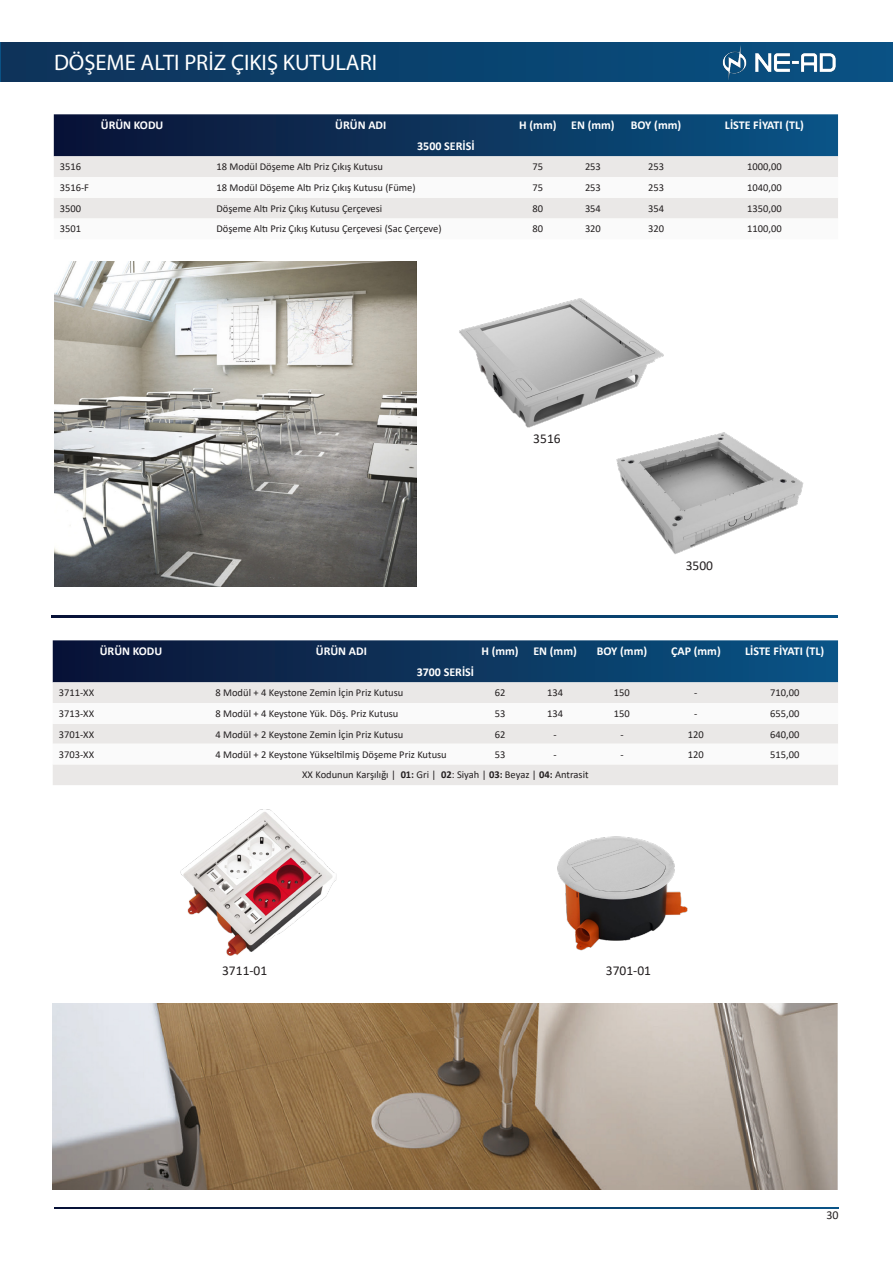
<style>
.page{position:relative;width:893px;height:1263px;background:#fff}
.page>*{position:absolute;margin:0;border:0;box-sizing:border-box;transform-origin:0 0}
.t1{font:22.5px "Myriad Pro";color:#fff}
.t2{font:13.5px "Calibri";color:#231f20}
.t3{font:700 12px "Calibri";color:#fff}
.t4{font:12px "Calibri";color:#231f20}
.t5{font:10.5px "Calibri";color:#231f20}
.s1{font-weight:700}
</style>
<div class="page">
<svg style="left:54px;top:1207px;width:785px;height:1px"></svg>
<div style="left:0;top:43px;width:9px;height:38px;background:#0a5285"></div>
<svg style="left:53px;top:640px;width:785px;height:42px;background:#0d355e"></svg>
<div style="left:53px;top:682px;width:785px;height:103px;background:#eae8e7"></div>
<svg style="left:53px;top:703px;width:785px;height:61px"></svg>
<svg style="left:54px;top:114px;width:784px;height:42px;background:#0d345d"></svg>
<div style="left:54px;top:156px;width:784px;height:21px;background:#eae8e7"></div>
<div style="left:54px;top:198px;width:784px;height:20px;background:#eae8e7"></div>
<img style="left:54px;top:261px;width:362px;height:325px">
<svg style="left:52px;top:615px;width:786px;height:2px;background:#0b335c"></svg>
<img style="left:459px;top:298px;width:205px;height:130px">
<img style="left:595px;top:423px;width:209px;height:131px">
<img style="left:180px;top:809px;width:157px;height:147px">
<img style="left:557px;top:836px;width:131px;height:115px">
<img style="left:53px;top:1003px;width:785px;height:186px">
<svg style="left:1px;top:43px;width:892px;height:38px;background:#0a406c"></svg>
<img style="left:710px;top:42px;width:127px;height:40px">
<p class="t1" style="left:54px;top:49px;width:325px">DÖŞEME ALTI PRİZ ÇIKIŞ KUTULARI</p>
<p class="t3" style="left:101px;top:117px;width:64px">ÜRÜN KODU</p>
<p class="t3" style="left:335px;top:117px;width:53px">ÜRÜN ADI</p>
<p class="t3" style="left:519px;top:117px;width:39px">H (mm)</p>
<p class="t3" style="left:571px;top:117px;width:45px">EN (mm)</p>
<p class="t3" style="left:631px;top:117px;width:52px">BOY (mm)</p>
<p class="t3" style="left:725px;top:117px;width:80px">LİSTE FİYATI (TL)</p>
<p class="t3" style="left:417px;top:138px;width:59px">3500 SERİSİ</p>
<p class="t5" style="left:60px;top:159px;width:23px">3516</p>
<p class="t5" style="left:216px;top:159px;width:168px">18 Modül Döşeme Altı Priz Çıkış Kutusu</p>
<p class="t5" style="left:533px;top:159px;width:12px">75</p>
<p class="t5" style="left:585px;top:159px;width:17px">253</p>
<p class="t5" style="left:648px;top:159px;width:17px">253</p>
<p class="t5" style="left:747px;top:159px;width:36px">1000,00</p>
<p class="t5" style="left:60px;top:180px;width:31px">3516-F</p>
<p class="t5" style="left:216px;top:180px;width:201px">18 Modül Döşeme Altı Priz Çıkış Kutusu (Füme)</p>
<p class="t5" style="left:533px;top:180px;width:12px">75</p>
<p class="t5" style="left:585px;top:180px;width:17px">253</p>
<p class="t5" style="left:648px;top:180px;width:17px">253</p>
<p class="t5" style="left:747px;top:180px;width:36px">1040,00</p>
<p class="t5" style="left:60px;top:201px;width:23px">3500</p>
<p class="t5" style="left:216px;top:201px;width:167px">Döşeme Altı Priz Çıkış Kutusu Çerçevesi</p>
<p class="t5" style="left:533px;top:201px;width:12px">80</p>
<p class="t5" style="left:585px;top:201px;width:17px">354</p>
<p class="t5" style="left:648px;top:201px;width:17px">354</p>
<p class="t5" style="left:747px;top:201px;width:36px">1350,00</p>
<p class="t5" style="left:60px;top:222px;width:23px">3501</p>
<p class="t5" style="left:216px;top:222px;width:227px">Döşeme Altı Priz Çıkış Kutusu Çerçevesi (Sac Çerçeve)</p>
<p class="t5" style="left:533px;top:222px;width:12px">80</p>
<p class="t5" style="left:585px;top:222px;width:17px">320</p>
<p class="t5" style="left:648px;top:222px;width:17px">320</p>
<p class="t5" style="left:747px;top:222px;width:36px">1100,00</p>
<p class="t2" style="left:533px;top:429px;width:29px">3516</p>
<p class="t2" style="left:686px;top:556px;width:29px">3500</p>
<p class="t3" style="left:100px;top:643px;width:64px">ÜRÜN KODU</p>
<p class="t3" style="left:316px;top:643px;width:53px">ÜRÜN ADI</p>
<p class="t3" style="left:481px;top:643px;width:39px">H (mm)</p>
<p class="t3" style="left:533px;top:643px;width:45px">EN (mm)</p>
<p class="t3" style="left:597px;top:643px;width:52px">BOY (mm)</p>
<p class="t3" style="left:671px;top:643px;width:51px">ÇAP (mm)</p>
<p class="t3" style="left:745px;top:643px;width:80px">LİSTE FİYATI (TL)</p>
<p class="t3" style="left:417px;top:664px;width:59px">3700 SERİSİ</p>
<p class="t5" style="left:59px;top:685px;width:37px">3711-XX</p>
<p class="t5" style="left:215px;top:685px;width:189px">8 Modül + 4 Keystone Zemin İçin Priz Kutusu</p>
<p class="t5" style="left:495px;top:685px;width:12px">62</p>
<p class="t5" style="left:547px;top:685px;width:17px">134</p>
<p class="t5" style="left:614px;top:685px;width:17px">150</p>
<p class="t5" style="left:694px;top:685px;width:5px">-</p>
<p class="t5" style="left:770px;top:685px;width:31px">710,00</p>
<p class="t5" style="left:59px;top:706px;width:37px">3713-XX</p>
<p class="t5" style="left:215px;top:706px;width:185px">8 Modül + 4 Keystone Yük. Döş. Priz Kutusu</p>
<p class="t5" style="left:495px;top:706px;width:12px">53</p>
<p class="t5" style="left:547px;top:706px;width:17px">134</p>
<p class="t5" style="left:614px;top:706px;width:17px">150</p>
<p class="t5" style="left:694px;top:706px;width:5px">-</p>
<p class="t5" style="left:770px;top:706px;width:31px">655,00</p>
<p class="t5" style="left:59px;top:727px;width:37px">3701-XX</p>
<p class="t5" style="left:215px;top:727px;width:189px">4 Modül + 2 Keystone Zemin İçin Priz Kutusu</p>
<p class="t5" style="left:495px;top:727px;width:12px">62</p>
<p class="t5" style="left:553px;top:727px;width:5px">-</p>
<p class="t5" style="left:620px;top:727px;width:5px">-</p>
<p class="t5" style="left:688px;top:727px;width:17px">120</p>
<p class="t5" style="left:770px;top:727px;width:31px">640,00</p>
<p class="t5" style="left:59px;top:747px;width:37px">3703-XX</p>
<p class="t5" style="left:215px;top:747px;width:233px">4 Modül + 2 Keystone Yükseltilmiş Döşeme Priz Kutusu</p>
<p class="t5" style="left:495px;top:747px;width:12px">53</p>
<p class="t5" style="left:553px;top:747px;width:5px">-</p>
<p class="t5" style="left:620px;top:747px;width:5px">-</p>
<p class="t5" style="left:688px;top:747px;width:17px">120</p>
<p class="t5" style="left:770px;top:747px;width:31px">515,00</p>
<p class="t5" style="left:302px;top:767px;width:288px">XX Kodunun Karşılığı | <span class="s1">01:</span> Gri | <span class="s1">02</span>: Siyah | <span class="s1">03:</span> Beyaz | <span class="s1">04:</span> Antrasit</p>
<p class="t2" style="left:222px;top:961px;width:47px">3711-01</p>
<p class="t2" style="left:606px;top:961px;width:47px">3701-01</p>
<p class="t4" style="left:826px;top:1207px;width:14px">30</p>
</div>
